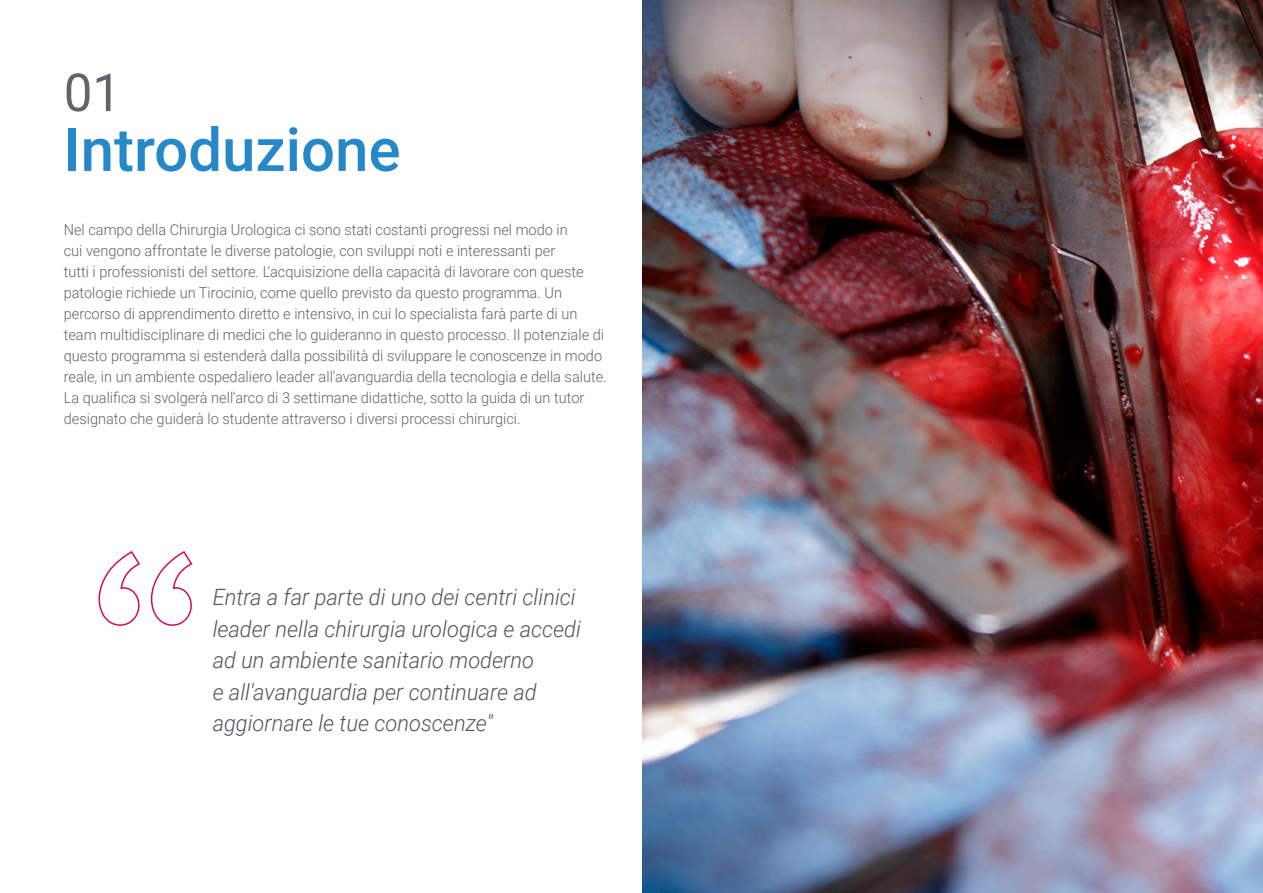
<style>
.page{position:relative;width:1263px;height:893px;background:#fff}
.page>*{position:absolute;margin:0;border:0;box-sizing:border-box;transform-origin:0 0}
.t1{font:500 60px "Roboto";color:#2488c9}
.t2{font:52.5px "Roboto";color:#61646a}
.t3{font:italic 300 22.5px/31.5px "Roboto";color:#52555b}
.t4{font:300 15px/21px "Roboto";color:#61646a}
</style>
<div class="page">
<svg style="left:98px;top:551px;width:95px;height:75px"></svg>
<img style="left:642px;top:0;width:621px;height:893px">
<h2 class="t2" style="left:64px;top:56px;width:59px">01</h2>
<h1 class="t1" style="left:64px;top:108px;width:338px">Introduzione</h1>
<p class="t4" style="left:64px;top:218px;width:544px">Nel campo della Chirurgia Urologica ci sono stati costanti progressi nel modo in<br>cui vengono affrontate le diverse patologie, con sviluppi noti e interessanti per<br>tutti i professionisti del settore. L'acquisizione della capacità di lavorare con queste patologie richiede un Tirocinio, come quello previsto da questo programma. Un percorso di apprendimento diretto e intensivo, in cui lo specialista farà parte di un team multidisciplinare di medici che lo guideranno in questo processo. Il potenziale di questo programma si estenderà dalla possibilità di sviluppare le conoscenze in modo reale, in un ambiente ospedaliero leader all'avanguardia della tecnologia e della salute.<br>La qualifica si svolgerà nell'arco di 3 settimane didattiche, sotto la guida di un tutor designato che guiderà lo studente attraverso i diversi processi chirurgici.</p>
<h3 class="t3" style="left:213px;top:581px;width:370px">Entra a far parte di uno dei centri clinici leader nella chirurgia urologica e accedi ad un ambiente sanitario moderno<br>e all'avanguardia per continuare ad aggiornare le tue conoscenze"</h3>
</div>
